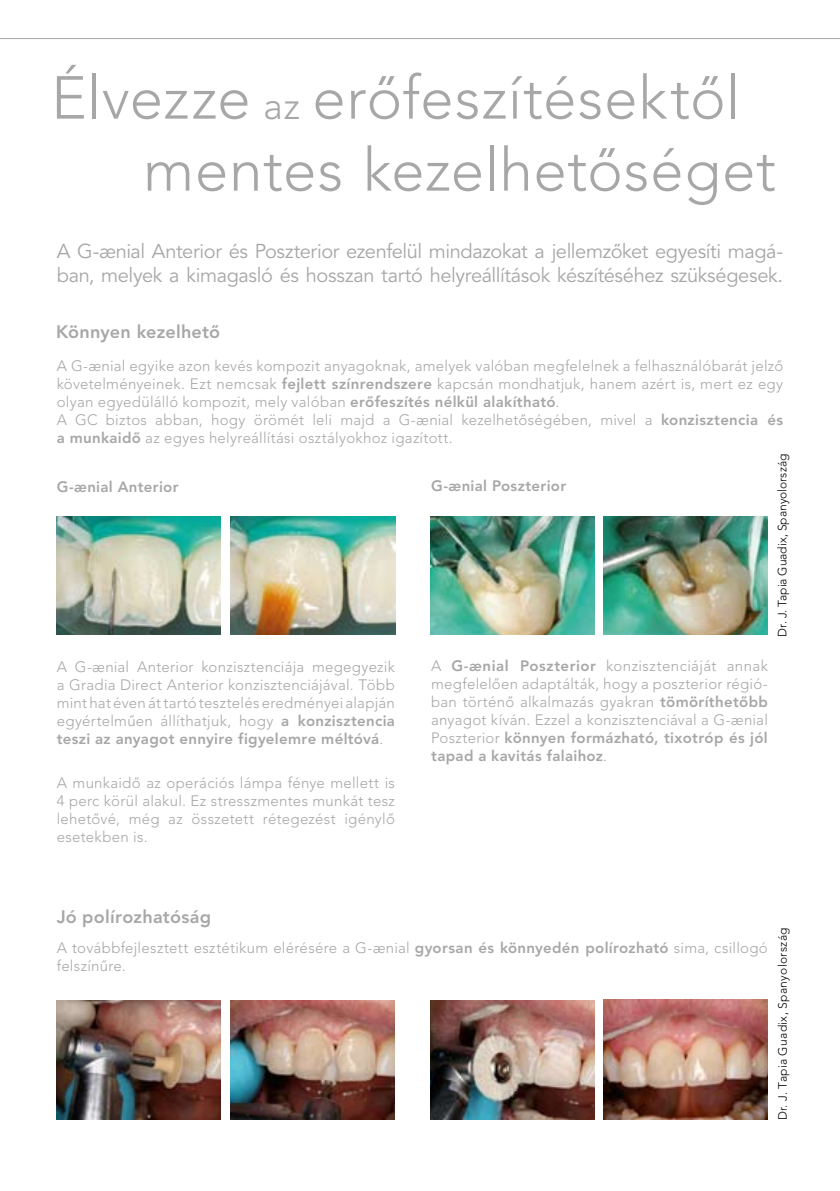
<style>
.page{position:relative;width:840px;height:1191px;background:#fff}
.page>*{position:absolute;margin:0;border:0;box-sizing:border-box;transform-origin:0 0}
.t1{font:300 60px/72px "Avenir";letter-spacing:.01em;color:#a7a7a8}
.t2{font:20px/24px "Avenir";letter-spacing:-.02em;color:#a7a7a8}
.t3{font:800 18px "Avenir";letter-spacing:.015em;color:#a7a7a8}
.t4{font:300 15px/18px "Avenir";letter-spacing:.02em;color:#a7a7a8;text-align:justify}
.t5{font:800 15px "Avenir";letter-spacing:.02em;color:#a7a7a8}
.t6{font:300 12px "Avenir";letter-spacing:.01em;color:#000}
.s1{font-size:38px}
.s2{font-weight:800}
</style>
<div class="page">
<svg style="left:0;top:38px;width:839px;height:1px"></svg>
<img style="left:57px;top:1000px;width:164px;height:119px">
<img style="left:230px;top:1000px;width:164px;height:119px">
<img style="left:430px;top:1000px;width:164px;height:119px">
<img style="left:603px;top:999px;width:164px;height:120px">
<img style="left:231px;top:516px;width:164px;height:118px">
<img style="left:57px;top:516px;width:164px;height:118px">
<img style="left:603px;top:516px;width:164px;height:118px">
<img style="left:430px;top:516px;width:164px;height:118px">
<h1 class="t1" style="left:143px;top:63px;width:634px;text-indent:-92px">Élvezze <span class="s1">az</span> erôfeszítésektôl mentes kezelhetôséget</h1>
<h2 class="t2" style="left:57px;top:240px;width:727px">A G-≥nial Anterior és Poszterior ezenfelül mindazokat a jellemzôket egyesíti magá&shy;ban, melyek a kimagasló és hosszan tartó helyreállítások készítéséhez szükségesek.</h2>
<p class="t3" style="left:56px;top:321px;width:166px">Könnyen kezelhetô</p>
<p class="t4" style="left:57px;top:357px;width:727px;text-align:left">A G-≥nial egyike azon kevés kompozit anyagoknak, amelyek valóban megfelelnek a felhasználóbarát jelzô követelményeinek. Ezt nemcsak <span class="s2">fejlett színrendszere</span> kapcsán mondhatjuk, hanem azért is, mert ez egy olyan egyedülálló kompozit, mely valóban <span class="s2">erôfeszítés nélkül alakítható</span>.<br>A GC biztos abban, hogy örömét leli majd a G-≥nial kezelhetôségében, mivel a <span class="s2">konzisztencia és a munkaidô</span> az egyes helyreállítási osztályokhoz igazított.</p>
<p class="t5" style="left:57px;top:477px;width:123px">G-≥nial Anterior</p>
<p class="t4" style="left:57px;top:658px;width:339px">A G-≥nial Anterior konzisztenciája megegyezik a Gradia Direct Anterior konzisztenciájával. Több mint hat éven át tartó tesztelés eredményei alapján egyértelmûen állíthatjuk, hogy <span class="s2">a konzisztencia teszi az anyagot ennyire figyelemre méltóvá</span>.</p>
<p class="t4" style="left:57px;top:773px;width:339px">A munkaidô az operációs lámpa fénye mellett is 4 perc körül alakul. Ez stresszmentes munkát tesz lehetôvé, még az összetett rétegezést igénylô esetekben is.</p>
<p class="t5" style="left:431px;top:477px;width:136px">G-≥nial Poszterior</p>
<p class="t6" style="left:774px;top:636px;width:184px;rotate:-90deg">Dr. J. Tapia Guadix, Spanyolország</p>
<p class="t4" style="left:431px;top:657px;width:338px">A <span class="s2">G-≥nial Poszterior</span> konzisztenciáját annak megfelelôen adaptálták, hogy a poszterior régió&shy;ban történô alkalmazás gyakran <span class="s2">tömöríthetôbb </span>anyagot kíván. Ezzel a konzisztenciával a G-≥nial Poszterior <span class="s2">könnyen formázható, tixotróp és jól tapad a kavitás falaihoz</span>.</p>
<p class="t3" style="left:57px;top:906px;width:156px">Jó polírozhatóság</p>
<p class="t4" style="left:57px;top:939px;width:712px">A továbbfejlesztett esztétikum elérésére a G-≥nial <span class="s2">gyorsan és könnyedén polírozható</span> sima, csillogó felszínûre.</p>
<p class="t6" style="left:775px;top:1120px;width:194px;rotate:-90deg">Dr. J. Tapia Guadix, Spanyolország</p>
</div>
